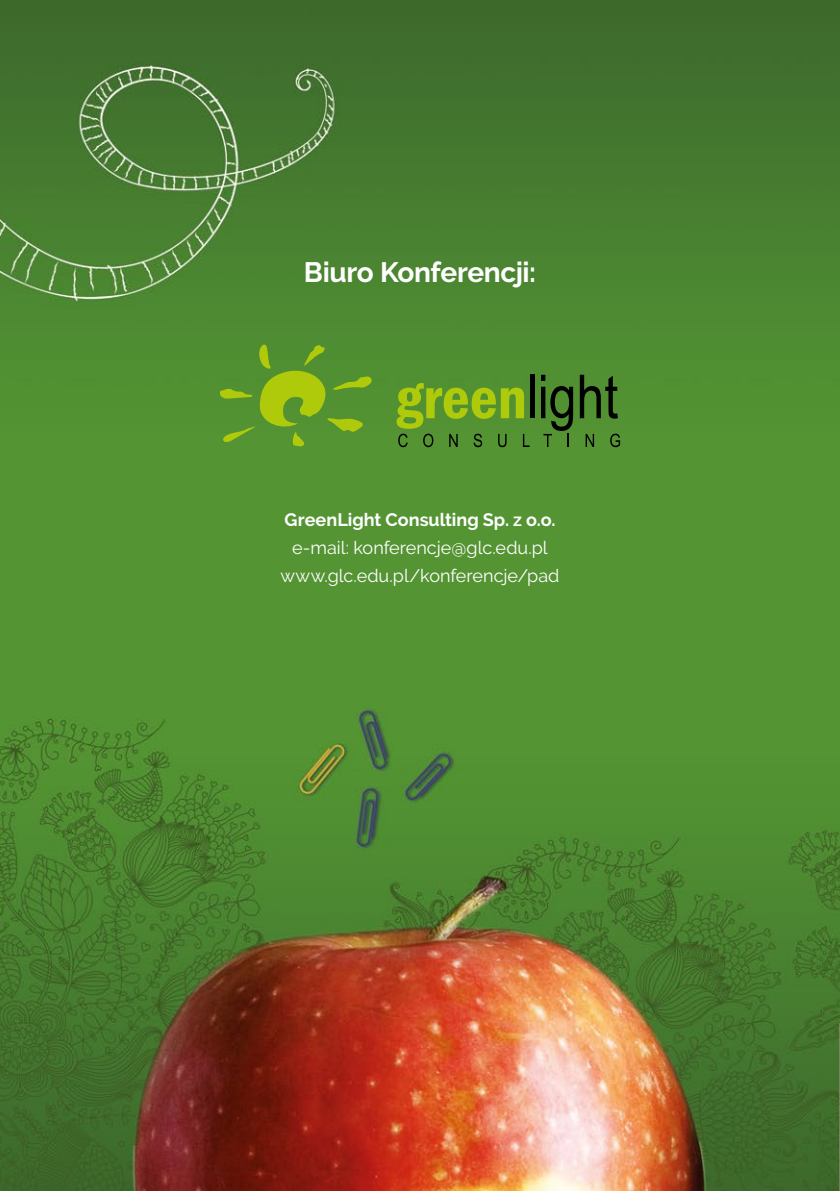
<style>
.page{position:relative;width:840px;height:1191px;background:#fff}
.page>*{position:absolute;margin:0;border:0;box-sizing:border-box;transform-origin:0 0}
.t1{font:700 28px "Raleway";letter-spacing:-.015em;color:#fff}
.t2{font:18px/28px "Raleway";color:#fff;text-align:center}
.t3{font:700 18px "Raleway";color:#fff}
</style>
<div class="page">
<img style="left:0;top:0;width:839px;height:1191px">
<svg style="left:219px;top:340px;width:153px;height:107px;background:#659d29"></svg>
<div style="left:529px;top:375px;width:5px;height:43px;background:#000"></div>
<svg style="left:579px;top:375px;width:38px;height:43px;background:#335b1f"></svg>
<svg style="left:396px;top:383px;width:133px;height:64px;background:#6b9e24"></svg>
<svg style="left:540px;top:375px;width:33px;height:72px;background:#396623"></svg>
<svg style="left:585px;top:434px;width:8px;height:13px"></svg>
<svg style="left:610px;top:434px;width:9px;height:13px"></svg>
<h1 class="t1" style="left:303px;top:256px;width:234px">Biuro Konferencji:</h1>
<p class="t3" style="left:284px;top:510px;width:272px">GreenLight Consulting Sp. z o.o.</p>
<p class="t2" style="left:280px;top:534px;width:280px">e-mail: konferencje@glc.edu.pl www.glc.edu.pl/konferencje/pad</p>
</div>
